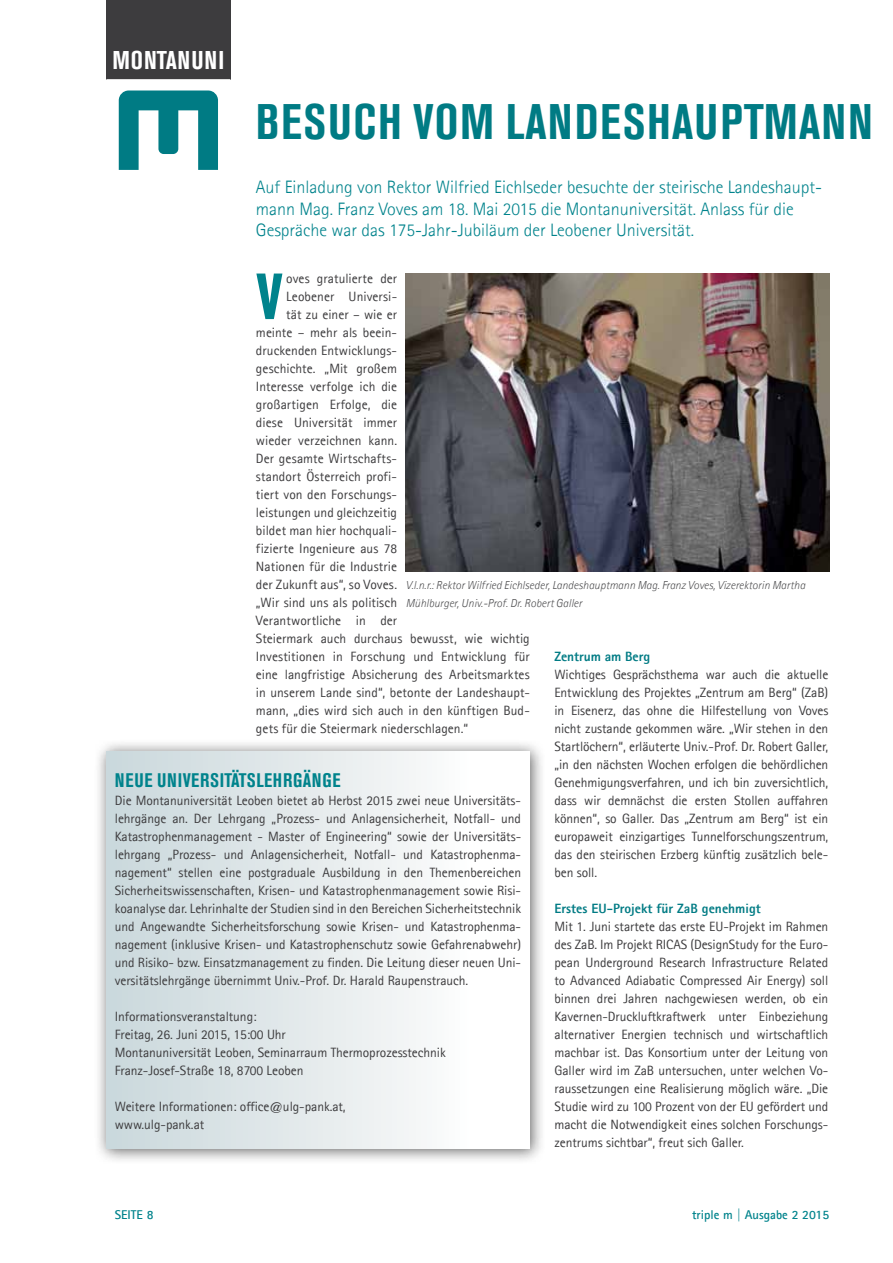
<style>
.page{position:relative;width:893px;height:1263px;background:#fff}
.page>*{position:absolute;margin:0;border:0;box-sizing:border-box;transform-origin:0 0}
.t1{font:700 condensed 64.5px "Akzidenz Grotesk BE";color:#00838c}
.t2{font:700 condensed 49.5px "Akzidenz Grotesk BE";color:#007b84}
.t3{font:700 condensed 25.5px "Akzidenz Grotesk BE";color:#fff}
.t4{font:700 condensed 19.5px "Akzidenz Grotesk BE";color:#00838c}
.t5{font:300 18px/21.6px "Agfa Rotis Sans Serif";color:#00838c}
.t6{font:13.5px/18px "Agfa Rotis Sans Serif";color:#3d3c3e;text-align:justify}
.t7{font:800 13.5px "Agfa Rotis Sans Serif";color:#007b84}
.t8{font:700 12.75px "Agfa Rotis Sans Serif";color:#00838c}
.t9{font:italic 300 11.7px/18px "Agfa Rotis Sans Serif";color:#525254}
</style>
<div class="page">
<img style="left:406px;top:274px;width:423px;height:297px">
<div style="left:94px;top:739px;width:452px;height:425px;background:#000;opacity:.6"></div>
<div style="left:106px;top:751px;width:424px;height:397px;background:linear-gradient(to right,#c9d7db,#fff)"></div>
<div style="left:106px;top:0;width:124px;height:79px;background:#3d3c3e"></div>
<svg style="left:106px;top:79px;width:124px;height:91px"></svg>
<h3 class="t3" style="left:112px;top:45px;width:31px">MONTANUNI</h3>
<h2 class="t2" style="left:256px;top:94px;width:50px">BESUCH</h2>
<h2 class="t2" style="left:413px;top:94px;width:28px">VOM</h2>
<h2 class="t2" style="left:506px;top:94px;width:25px">LANDESHAU</h2>
<h2 class="t2" style="left:720px;top:94px;width:50px">PTMANN</h2>
<h3 class="t5" style="left:256px;top:176px;width:568px">Auf Einladung von Rektor Wilfried Eichlseder besuchte der steirische Landeshaupt&shy;mann Mag. Franz Voves am 18. Mai 2015 die Montanuniversität. Anlass für die<br>Gespräche war das 175-Jahr-Jubiläum der Leobener Universität.</h3>
<h1 class="t1" style="left:256px;top:260px;width:28px">V</h1>
<p class="t6" style="left:286px;top:269px;width:113px">oves gratulierte der</p>
<p class="t6" style="left:286px;top:287px;width:113px">Leobener Universi-</p>
<p class="t6" style="left:286px;top:305px;width:113px">tät zu einer – wie er</p>
<p class="t6" style="left:256px;top:323px;width:143px">meinte – mehr als beein-</p>
<p class="t6" style="left:256px;top:341px;width:143px">druckenden Entwicklungs-</p>
<p class="t6" style="left:256px;top:359px;width:143px">geschichte. „Mit großem</p>
<p class="t6" style="left:256px;top:377px;width:143px">Interesse verfolge ich die</p>
<p class="t6" style="left:256px;top:395px;width:143px">großartigen Erfolge, die</p>
<p class="t6" style="left:256px;top:413px;width:143px">diese Universität immer</p>
<p class="t6" style="left:256px;top:431px;width:143px">wieder verzeichnen kann.</p>
<p class="t6" style="left:256px;top:449px;width:143px">Der gesamte Wirtschafts-</p>
<p class="t6" style="left:256px;top:467px;width:143px">standort Österreich profi-</p>
<p class="t6" style="left:256px;top:485px;width:143px">tiert von den Forschungs-</p>
<p class="t6" style="left:256px;top:503px;width:143px">leistungen und gleichzeitig</p>
<p class="t6" style="left:256px;top:521px;width:143px">bildet man hier hochquali-</p>
<p class="t6" style="left:256px;top:539px;width:143px">fizierte Ingenieure aus 78</p>
<p class="t6" style="left:256px;top:557px;width:143px">Nationen für die Industrie</p>
<p class="t6" style="left:256px;top:575px;width:143px">der Zukunft aus“, so Voves.</p>
<p class="t6" style="left:256px;top:593px;width:143px">„Wir sind uns als politisch</p>
<p class="t6" style="left:256px;top:611px;width:143px">Verantwortliche in der</p>
<p class="t6" style="left:256px;top:629px;width:275px">Steiermark auch durchaus bewusst, wie wichtig</p>
<p class="t6" style="left:256px;top:647px;width:275px">Investitionen in Forschung und Entwicklung für</p>
<p class="t6" style="left:256px;top:665px;width:275px">eine langfristige Absicherung des Arbeitsmarktes</p>
<p class="t6" style="left:256px;top:683px;width:275px">in unserem Lande sind“, betonte der Landeshaupt-</p>
<p class="t6" style="left:256px;top:701px;width:275px">mann, „dies wird sich auch in den künftigen Bud-</p>
<p class="t6" style="left:256px;top:719px;width:214px">gets für die Steiermark niederschlagen.“</p>
<p class="t9" style="left:406px;top:576px;width:401px">V.l.n.r.: Rektor Wilfried Eichlseder, Landeshauptmann Mag. Franz Voves, Vizerektorin Martha<br>Mühlburger, Univ.-Prof. Dr. Robert Galler</p>
<p class="t7" style="left:554px;top:648px;width:97px">Zentrum am Berg</p>
<p class="t6" style="left:554px;top:665px;width:275px">Wichtiges Gesprächsthema war auch die aktuelle Entwicklung des Projektes „Zentrum am Berg“ (ZaB) in Eisenerz, das ohne die Hilfestellung von Voves nicht zustande gekommen wäre. „Wir stehen in den Startlöchern“, erläuterte Univ.-Prof. Dr. Robert Galler, „in den nächsten Wochen erfolgen die behördlichen Genehmigungsverfahren, und ich bin zuversichtlich, dass wir demnächst die ersten Stollen auffahren können“, so Galler. Das „Zentrum am Berg“ ist ein europaweit einzigartiges Tunnelforschungszentrum, das den steirischen Erzberg künftig zusätzlich bele&shy;ben soll.</p>
<p class="t7" style="left:554px;top:900px;width:208px">Erstes EU-Projekt für ZaB genehmigt</p>
<p class="t6" style="left:554px;top:917px;width:275px">Mit 1. Juni startete das erste EU-Projekt im Rahmen des ZaB. Im Projekt RICAS (DesignStudy for the Euro&shy;pean Underground Research Infrastructure Related to Advanced Adiabatic Compressed Air Energy) soll binnen drei Jahren nachgewiesen werden, ob ein Kavernen-Druckluftkraftwerk unter Einbeziehung alternativer Energien technisch und wirtschaftlich machbar ist. Das Konsortium unter der Leitung von Galler wird im ZaB untersuchen, unter welchen Vo&shy;raussetzungen eine Realisierung möglich wäre. „Die Studie wird zu 100 Prozent von der EU gefördert und macht die Notwendigkeit eines solchen Forschungs&shy;zentrums sichtbar“, freut sich Galler.</p>
<h3 class="t4" style="left:115px;top:769px;width:52px">NEUE UNIVERSITÄTSLEHR</h3>
<h3 class="t4" style="left:293px;top:769px;width:48px">GÄNGE</h3>
<p class="t6" style="left:115px;top:791px;width:408px">Die Montanuniversität Leoben bietet ab Herbst 2015 zwei neue Universitäts&shy;lehrgänge an. Der Lehrgang „Prozess- und Anlagensicherheit, Notfall- und Katastrophenmanagement - Master of Engineering“ sowie der Universitäts&shy;lehrgang „Prozess- und Anlagensicherheit, Notfall- und Katastrophenma&shy;nagement“ stellen eine postgraduale Ausbildung in den Themenbereichen Sicherheitswissenschaften, Krisen- und Katastrophenmanagement sowie Risi&shy;koanalyse dar. Lehrinhalte der Studien sind in den Bereichen Sicherheitstechnik und Angewandte Sicherheitsforschung sowie Krisen- und Katastrophenma&shy;nagement (inklusive Krisen- und Katastrophenschutz sowie Gefahrenabwehr) und Risiko- bzw. Einsatzmanagement zu finden. Die Leitung dieser neuen Uni&shy;versitätslehrgänge übernimmt Univ.-Prof. Dr. Harald Raupenstrauch.</p>
<p class="t6" style="left:115px;top:1007px;width:333px;text-align:left">Informationsveranstaltung:<br>Freitag, 26. Juni 2015, 15:00 Uhr<br>Montanuniversität Leoben, Seminarraum Thermoprozesstechnik Franz-Josef-Straße 18, 8700 Leoben</p>
<p class="t6" style="left:115px;top:1097px;width:232px">Weitere Informationen: office@ulg-pank.at, www.ulg-pank.at</p>
<p class="t8" style="left:115px;top:1207px;width:40px">SEITE 8</p>
<p class="t8" style="left:692px;top:1207px;width:139px">triple m | Ausgabe 2 2015</p>
</div>
